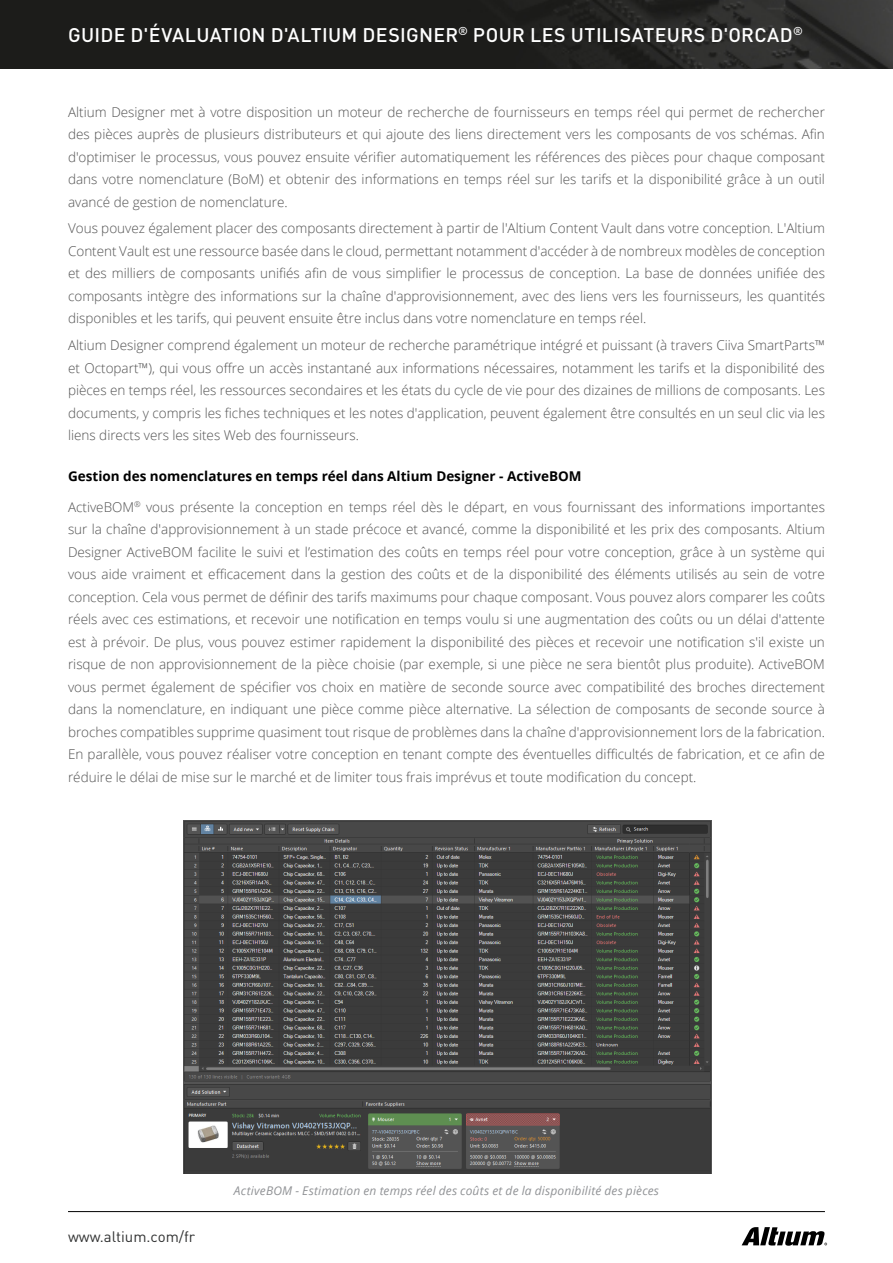
<style>
.page{position:relative;width:893px;height:1263px;background:#fff}
.page>*{position:absolute;margin:0;border:0;box-sizing:border-box;transform-origin:0 0}
.t1{font:500 19.5px "DIN Pro";letter-spacing:.015em;color:#fff}
.t2{font:15px "DIN Pro";color:#313232}
.t3{font:300 13.5px/22.5px "Open Sans";color:#515151;text-align:justify}
.t4{font:700 13.5px "Open Sans";color:#000}
.t5{font:italic 12px "Open Sans";letter-spacing:.015em;color:#919396}
</style>
<div class="page">
<svg style="left:742px;top:1227px;width:85px;height:19px"></svg>
<hr style="left:68px;top:1211px;width:757px;height:1px;background:#000">
<img style="left:0;top:0;width:893px;height:68px">
<img style="left:184px;top:821px;width:527px;height:352px">
<h1 class="t1" style="left:68px;top:19px;width:736px">GUIDE D'ÉVALUATION D'ALTIUM DESIGNER<sup>®</sup> POUR LES UTILISATEURS D'ORCAD<sup>®</sup></h1>
<p class="t3" style="left:68px;top:100px;width:758px">Altium Designer met à votre disposition un moteur de recherche de fournisseurs en temps réel qui permet de rechercher des pièces auprès de plusieurs distributeurs et qui ajoute des liens directement vers les composants de vos schémas. Afin d'optimiser le processus, vous pouvez ensuite vérifier automatiquement les références des pièces pour chaque composant dans votre nomenclature (BoM) et obtenir des informations en temps réel sur les tarifs et la disponibilité grâce à un outil avancé de gestion de nomenclature.</p>
<p class="t3" style="left:68px;top:217px;width:758px">Vous pouvez également placer des composants directement à partir de l'Altium Content Vault dans votre conception. L'Altium Content Vault est une ressource basée dans le cloud, permettant notamment d'accéder à de nombreux modèles de conception et des milliers de composants unifiés afin de vous simplifier le processus de conception. La base de données unifiée des composants intègre des informations sur la chaîne d'approvisionnement, avec des liens vers les fournisseurs, les quantités disponibles et les tarifs, qui peuvent ensuite être inclus dans votre nomenclature en temps réel.</p>
<p class="t3" style="left:68px;top:334px;width:758px">Altium Designer comprend également un moteur de recherche paramétrique intégré et puissant (à travers Ciiva SmartParts™ et Octopart™), qui vous offre un accès instantané aux informations nécessaires, notamment les tarifs et la disponibilité des pièces en temps réel, les ressources secondaires et les états du cycle de vie pour des dizaines de millions de composants. Les documents, y compris les fiches techniques et les notes d'application, peuvent également être consultés en un seul clic via les liens directs vers les sites Web des fournisseurs.</p>
<p class="t4" style="left:68px;top:466px;width:515px">Gestion des nomenclatures en temps réel dans Altium Designer - ActiveBOM</p>
<p class="t3" style="left:68px;top:495px;width:758px">ActiveBOM<sup>®</sup> vous présente la conception en temps réel dès le départ, en vous fournissant des informations importantes sur la chaîne d'approvisionnement à un stade précoce et avancé, comme la disponibilité et les prix des composants. Altium Designer ActiveBOM facilite le suivi et l’estimation des coûts en temps réel pour votre conception, grâce à un système qui vous aide vraiment et efficacement dans la gestion des coûts et de la disponibilité des éléments utilisés au sein de votre conception. Cela vous permet de définir des tarifs maximums pour chaque composant. Vous pouvez alors comparer les coûts réels avec ces estimations, et recevoir une notification en temps voulu si une augmentation des coûts ou un délai d'attente est à prévoir. De plus, vous pouvez estimer rapidement la disponibilité des pièces et recevoir une notification s'il existe un risque de non approvisionnement de la pièce choisie (par exemple, si une pièce ne sera bientôt plus produite). ActiveBOM vous permet également de spécifier vos choix en matière de seconde source avec compatibilité des broches directement dans la nomenclature, en indiquant une pièce comme pièce alternative. La sélection de composants de seconde source à broches compatibles supprime quasiment tout risque de problèmes dans la chaîne d'approvisionnement lors de la fabrication.<br>En parallèle, vous pouvez réaliser votre conception en tenant compte des éventuelles difficultés de fabrication, et ce afin de réduire le délai de mise sur le marché et de limiter tous frais imprévus et toute modification du concept.</p>
<p class="t2" style="left:68px;top:1226px;width:129px">www.altium.com/fr</p>
<p class="t5" style="left:234px;top:1182px;width:427px">ActiveBOM - Estimation en temps réel des coûts et de la disponibilité des pièces</p>
</div>
